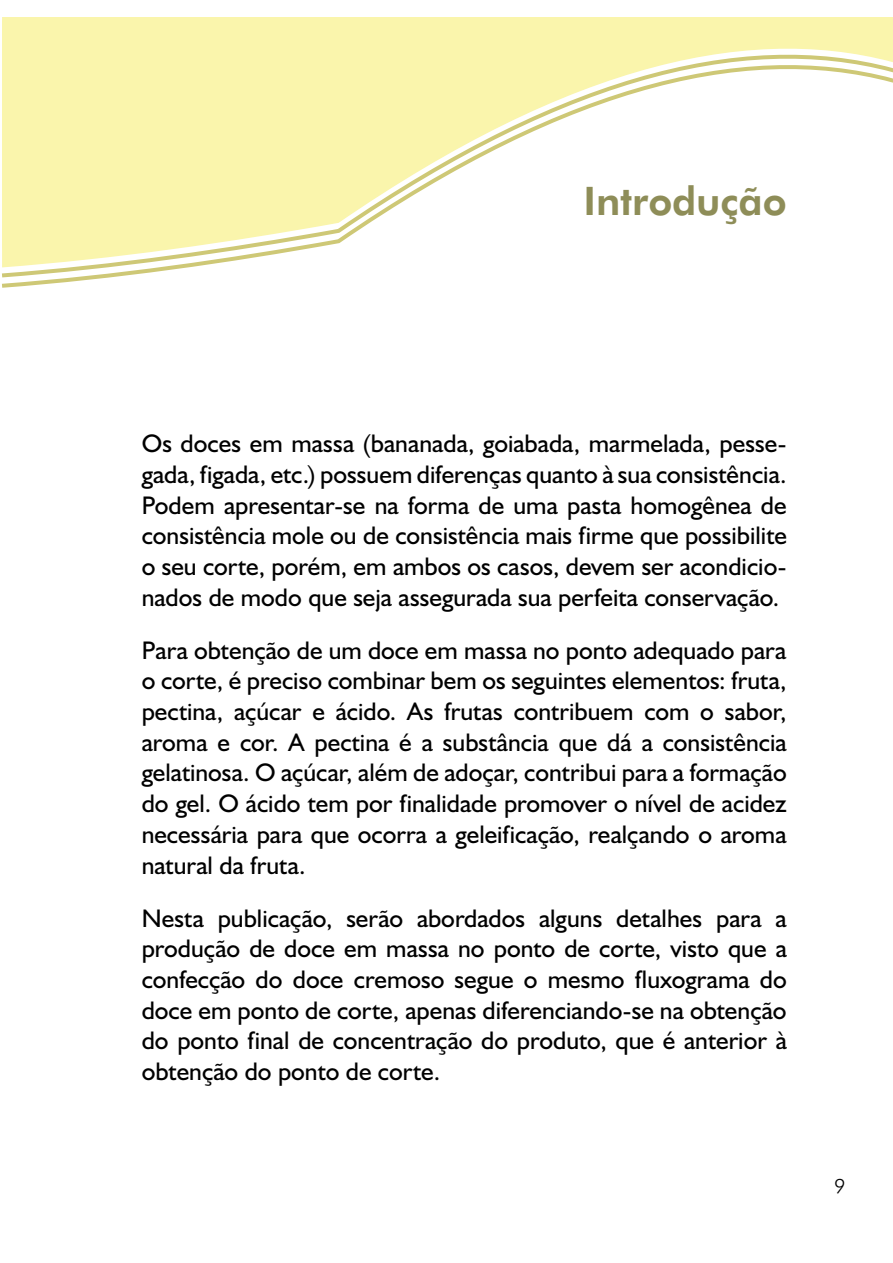
<style>
.page{position:relative;width:893px;height:1263px;background:#fff}
.page>*{position:absolute;margin:0;border:0;box-sizing:border-box;transform-origin:0 0}
.t1{font:800 39.3px "Futura BT";color:#8e8d58}
.t2{font:25.65px/30.8px "Humanist 521 BT";color:#000;text-align:justify}
.t3{font:300 19.65px "Futura BT";color:#000}
</style>
<div class="page">
<svg style="left:2px;top:248px;width:309px;height:40px"></svg>
<svg style="left:2px;top:18px;width:891px;height:230px;fill:#faf5ac"></svg>
<h1 class="t1" style="left:583px;top:178px;width:205px">Introdução</h1>
<p class="t2" style="left:142px;top:431px;width:647px">Os doces em massa (bananada, goiabada, marmelada, pesse&shy;gada, figada, etc.) possuem diferenças quanto à sua consistência.<br>Podem apresentar-se na forma de uma pasta homogênea de consistência mole ou de consistência mais firme que possibilite o seu corte, porém, em ambos os casos, devem ser acondicio&shy;nados de modo que seja assegurada sua perfeita conservação.</p>
<p class="t2" style="left:142px;top:637px;width:646px">Para obtenção de um doce em massa no ponto adequado para o corte, é preciso combinar bem os seguintes elementos: fruta, pectina, açúcar e ácido. As frutas contribuem com o sabor, aroma e cor. A pectina é a substância que dá a consistência gelatinosa. O açúcar, além de adoçar, contribui para a formação do gel. O ácido tem por finalidade promover o nível de acidez necessária para que ocorra a geleificação, realçando o aroma natural da fruta.</p>
<p class="t2" style="left:142px;top:905px;width:647px">Nesta publicação, serão abordados alguns detalhes para a produção de doce em massa no ponto de corte, visto que a confecção do doce cremoso segue o mesmo fluxograma do doce em ponto de corte, apenas diferenciando-se na obtenção do ponto final de concentração do produto, que é anterior à obtenção do ponto de corte.</p>
<p class="t3" style="left:834px;top:1179px;width:13px">9</p>
</div>
